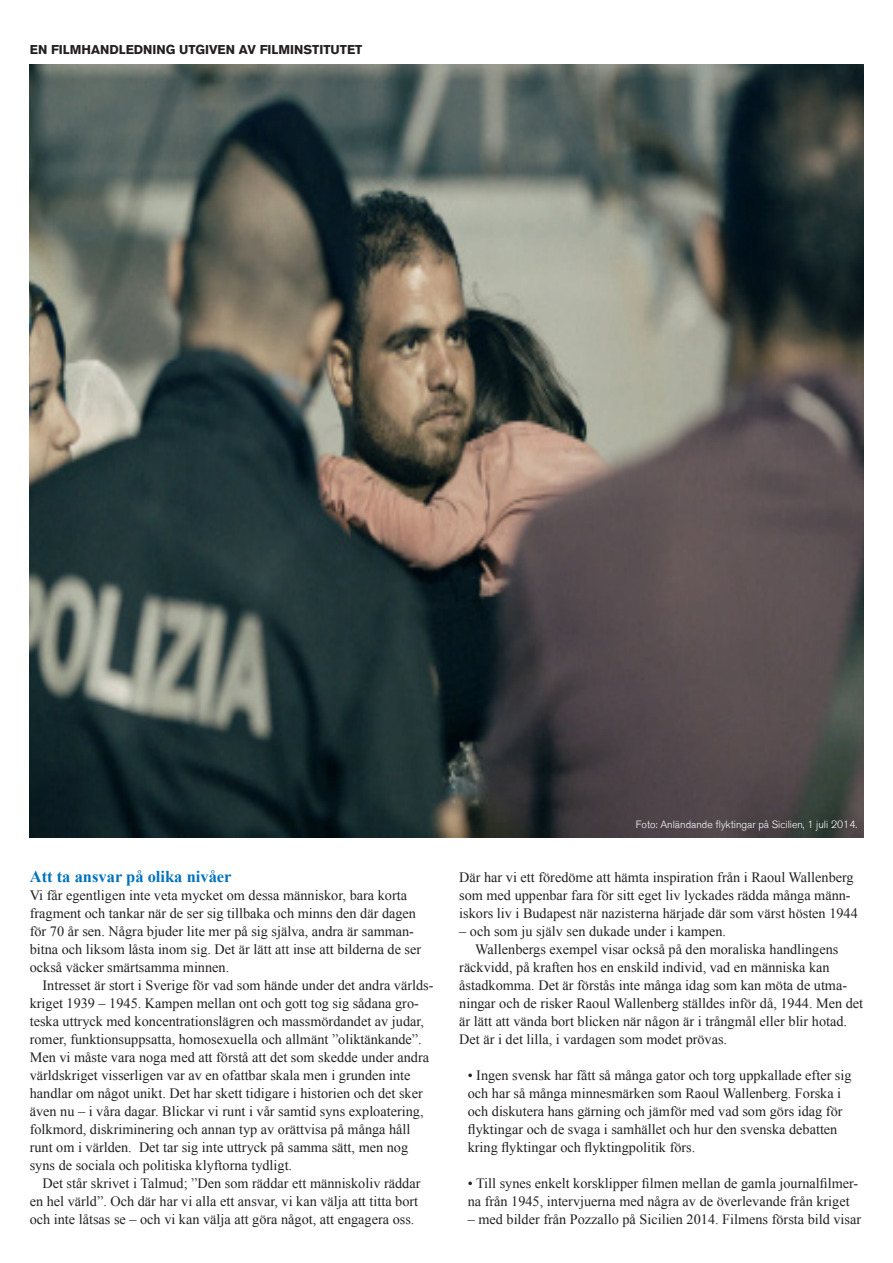
<style>
.page{position:relative;width:893px;height:1263px;background:#fff}
.page>*{position:absolute;margin:0;border:0;box-sizing:border-box;transform-origin:0 0}
.Underrubrik{font:700 16.5px "Times New Roman";color:#0072bc}
.Brödtext{font:14.25px/18px "Times New Roman";color:#231f20}
.Diskussionsfråga{font:14.25px/18px "Times New Roman";color:#231f20}
.Första_brödtext_efte{font:14.25px/18px "Times New Roman";color:#231f20}
.Första_brödtext_efte-2{font:700 12.75px "Akzidenz Grotesk BQ";color:#231f20}
.Bildtext{font:300 10.5px "Akzidenz Grotesk BQ";color:#fff}
</style>
<div class="page">
<img style="left:30px;top:65px;width:833px;height:773px">
<p class="Första_brödtext_efte-2" style="left:30px;top:42px;width:334px">EN FILMHANDLEDNING UTGIVEN AV FILMINSTITUTET</p>
<p class="Underrubrik" style="left:30px;top:865px;width:203px">Att ta ansvar på olika nivåer</p>
<p class="Första_brödtext_efte" style="left:30px;top:886px;width:393px">Vi får egentligen inte veta mycket om dessa människor, bara korta fragment och tankar när de ser sig tillbaka och minns den där dagen för 70 år sen. Några bjuder lite mer på sig själva, andra är samman&shy;bitna och liksom låsta inom sig. Det är lätt att inse att bilderna de ser också väcker smärtsamma minnen.</p>
<p class="Brödtext" style="left:30px;top:976px;width:405px;text-indent:13px">Intresset är stort i Sverige för vad som hände under det andra världs&shy;kriget 1939 – 1945. Kampen mellan ont och gott tog sig sådana gro&shy;teska uttryck med koncentrationslägren och massmördandet av judar, romer, funktionsuppsatta, homosexuella och allmänt ”oliktänkande”.<br>Men vi måste vara noga med att förstå att det som skedde under andra världskriget visserligen var av en ofattbar skala men i grunden inte handlar om något unikt. Det har skett tidigare i historien och det sker även nu – i våra dagar. Blickar vi runt i vår samtid syns exploatering, folkmord, diskriminering och annan typ av orättvisa på många håll runt om i världen. Det tar sig inte uttryck på samma sätt, men nog syns de sociala och politiska klyftorna tydligt.</p>
<p class="Brödtext" style="left:30px;top:1174px;width:392px;text-indent:13px">Det står skrivet i Talmud; ”Den som räddar ett människoliv räddar en hel värld”. Och där har vi alla ett ansvar, vi kan välja att titta bort och inte låtsas se – och vi kan välja att göra något, att engagera oss.</p>
<p class="Bildtext" style="left:636px;top:818px;width:223px">Foto: Anländande flyktingar på Sicilien, 1 juli 2014.</p>
<p class="Brödtext" style="left:459px;top:868px;width:400px">Där har vi ett föredöme att hämta inspiration från i Raoul Wallenberg som med uppenbar fara för sitt eget liv lyckades rädda många männ&shy;iskors liv i Budapest när nazisterna härjade där som värst hösten 1944</p>
<p class="Brödtext" style="left:459px;top:922px;width:268px">– och som ju själv sen dukade under i kampen.</p>
<p class="Brödtext" style="left:459px;top:940px;width:405px;text-indent:16px">Wallenbergs exempel visar också på den moraliska handlingens räckvidd, på kraften hos en enskild individ, vad en människa kan åstadkomma. Det är förstås inte många idag som kan möta de utma&shy;ningar och de risker Raoul Wallenberg ställdes inför då, 1944. Men det är lätt att vända bort blicken när någon är i trångmål eller blir hotad.<br>Det är i det lilla, i vardagen som modet prövas.</p>
<p class="Diskussionsfråga" style="left:468px;top:1066px;width:385px">• Ingen svensk har fått så många gator och torg uppkallade efter sig och har så många minnesmärken som Raoul Wallenberg. Forska i och diskutera hans gärning och jämför med vad som görs idag för flyktingar och de svaga i samhället och hur den svenska debatten kring flyktingar och flyktingpolitik förs.</p>
<p class="Diskussionsfråga" style="left:468px;top:1174px;width:392px">• Till synes enkelt korsklipper filmen mellan de gamla journalfilmer&shy;na från 1945, intervjuerna med några av de överlevande från kriget</p>
<p class="Diskussionsfråga" style="left:468px;top:1210px;width:395px">– med bilder från Pozzallo på Sicilien 2014. Filmens första bild visar</p>
</div>
